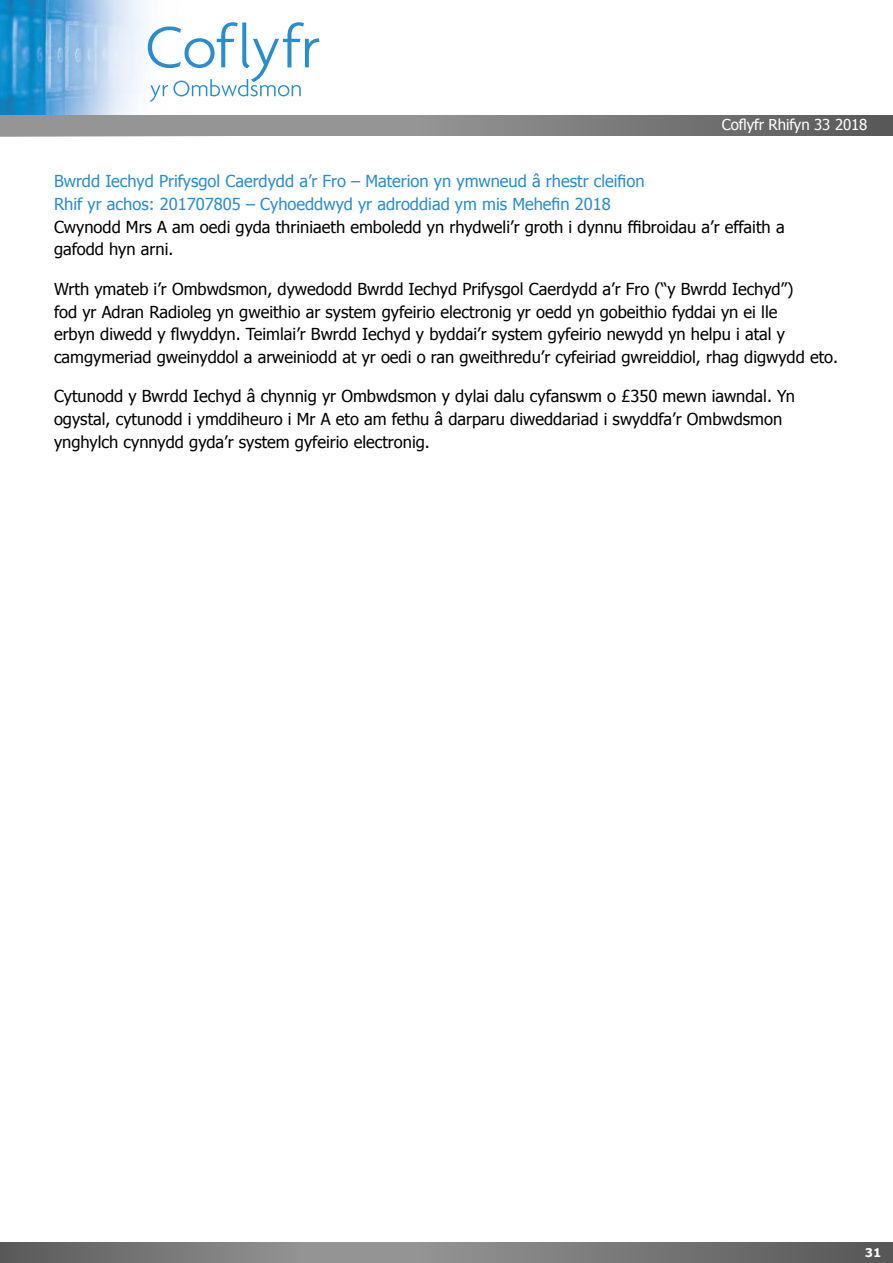
<style>
.page{position:relative;width:893px;height:1263px;background:#fff}
.page>*{position:absolute;margin:0;border:0;box-sizing:border-box;transform-origin:0 0}
.t1{font:16.5px/22.8px "Tahoma";color:#000}
.t2{font:16.5px/22.8px "Tahoma";color:#298dcd}
.t3{font:15px "Tahoma";letter-spacing:-.005em;color:#fff}
.t4{font:700 12px "Tahoma";color:#fff}
</style>
<div class="page">
<svg style="left:0;top:1242px;width:893px;height:21px;background:#7a7979"></svg>
<img style="left:0;top:0;width:148px;height:115px">
<svg style="left:0;top:136px;width:205px;height:1px"></svg>
<svg style="left:0;top:115px;width:893px;height:21px;background:#858484"></svg>
<svg style="left:148px;top:22px;width:172px;height:80px"></svg>
<p class="t3" style="left:722px;top:115px;width:147px">Coflyfr Rhifyn 33 2018</p>
<p class="t2" style="left:54px;top:169px;width:592px">Bwrdd Iechyd Prifysgol Caerdydd a’r Fro – Materion yn ymwneud â rhestr cleifion<br>Rhif yr achos: 201707805 – Cyhoeddwyd yr adroddiad ym mis Mehefin 2018</p>
<p class="t1" style="left:54px;top:214px;width:732px">Cwynodd Mrs A am oedi gyda thriniaeth emboledd yn rhydweli’r groth i dynnu ffibroidau a’r effaith a gafodd hyn arni.</p>
<p class="t1" style="left:54px;top:277px;width:785px">Wrth ymateb i’r Ombwdsmon, dywedodd Bwrdd Iechyd Prifysgol Caerdydd a’r Fro (“y Bwrdd Iechyd”)<br>fod yr Adran Radioleg yn gweithio ar system gyfeirio electronig yr oedd yn gobeithio fyddai yn ei lle<br>erbyn diwedd y flwyddyn. Teimlai’r Bwrdd Iechyd y byddai’r system gyfeirio newydd yn helpu i atal y camgymeriad gweinyddol a arweiniodd at yr oedi o ran gweithredu’r cyfeiriad gwreiddiol, rhag digwydd eto.</p>
<p class="t1" style="left:54px;top:384px;width:743px">Cytunodd y Bwrdd Iechyd â chynnig yr Ombwdsmon y dylai dalu cyfanswm o £350 mewn iawndal. Yn ogystal, cytunodd i ymddiheuro i Mr A eto am fethu â darparu diweddariad i swyddfa’r Ombwdsmon ynghylch cynnydd gyda’r system gyfeirio electronig.</p>
<p class="t4" style="left:865px;top:1244px;width:17px">31</p>
</div>
